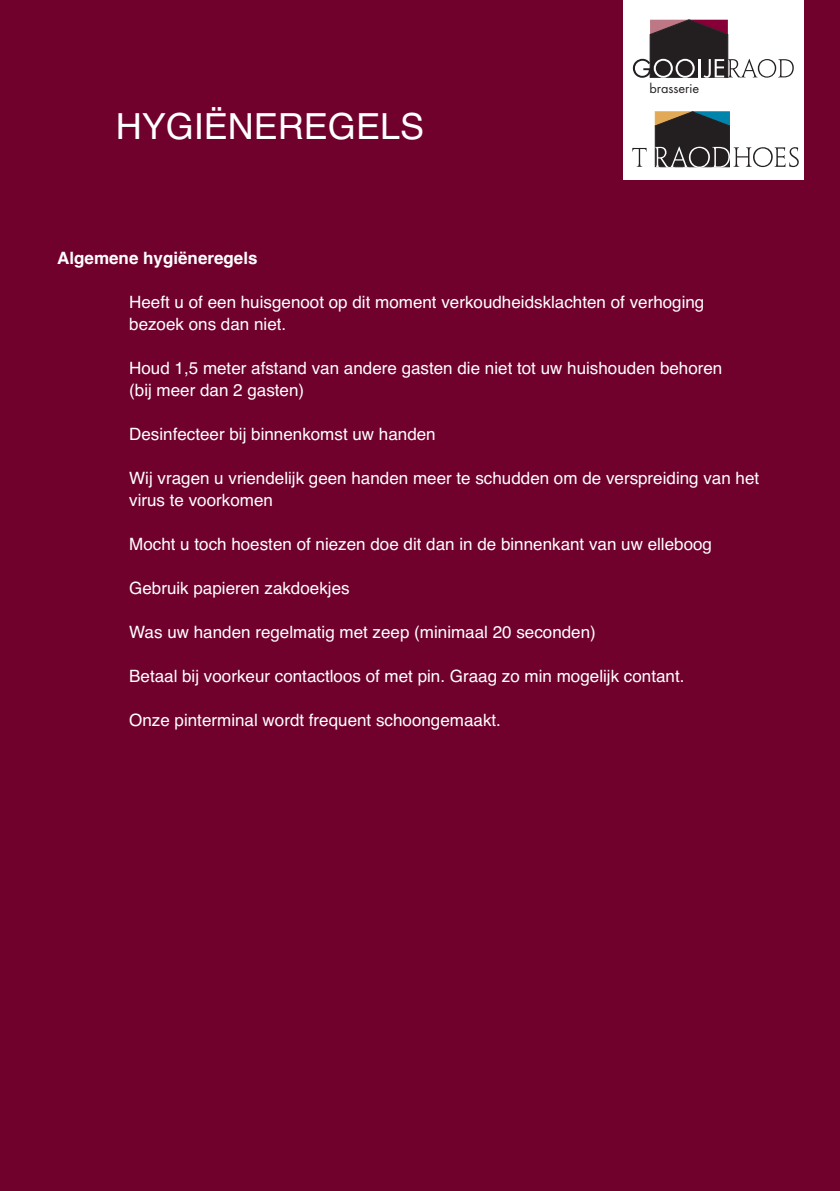
<style>
.page{position:relative;width:840px;height:1191px;background:#fff}
.page>*{position:absolute;margin:0;border:0;box-sizing:border-box;transform-origin:0 0}
.t1{font:36px "Helvetica";color:#fff}
.t2{font:17px/22px "Helvetica";color:#fff}
.t3{font:700 17px "Helvetica";color:#fff}
.t4{font:14.2px "Futura";color:#231f20}
</style>
<div class="page">
<div style="left:0;top:0;width:839px;height:1191px;background:#70002c"></div>
<div style="left:623px;top:0;width:180px;height:179px;background:#fff"></div>
<svg style="left:632px;top:20px;width:161px;height:58px"></svg>
<svg style="left:632px;top:148px;width:14px;height:19px"></svg>
<svg style="left:654px;top:112px;width:144px;height:56px"></svg>
<h1 class="t1" style="left:116px;top:106px;width:310px">HYGIËNEREGELS</h1>
<p class="t4" style="left:649px;top:82px;width:51px">csbttfsjf</p>
<p class="t3" style="left:57px;top:248px;width:202px">Algemene hygiëneregels</p>
<p class="t2" style="left:129px;top:291px;width:576px">Heeft u of een huisgenoot op dit moment verkoudheidsklachten of verhoging bezoek ons dan niet.</p>
<p class="t2" style="left:129px;top:357px;width:594px">Houd 1,5 meter afstand van andere gasten die niet tot uw huishouden behoren (bij meer dan 2 gasten)</p>
<p class="t2" style="left:129px;top:423px;width:308px">Desinfecteer bij binnenkomst uw handen</p>
<p class="t2" style="left:129px;top:467px;width:631px">Wij vragen u vriendelijk geen handen meer te schudden om de verspreiding van het virus te voorkomen</p>
<p class="t2" style="left:129px;top:533px;width:584px">Mocht u toch hoesten of niezen doe dit dan in de binnenkant van uw elleboog</p>
<p class="t2" style="left:129px;top:577px;width:222px">Gebruik papieren zakdoekjes</p>
<p class="t2" style="left:129px;top:621px;width:468px">Was uw handen regelmatig met zeep (minimaal 20 seconden)</p>
<p class="t2" style="left:129px;top:665px;width:556px">Betaal bij voorkeur contactloos of met pin. Graag zo min mogelijk contant.</p>
<p class="t2" style="left:129px;top:709px;width:373px">Onze pinterminal wordt frequent schoongemaakt.</p>
</div>
